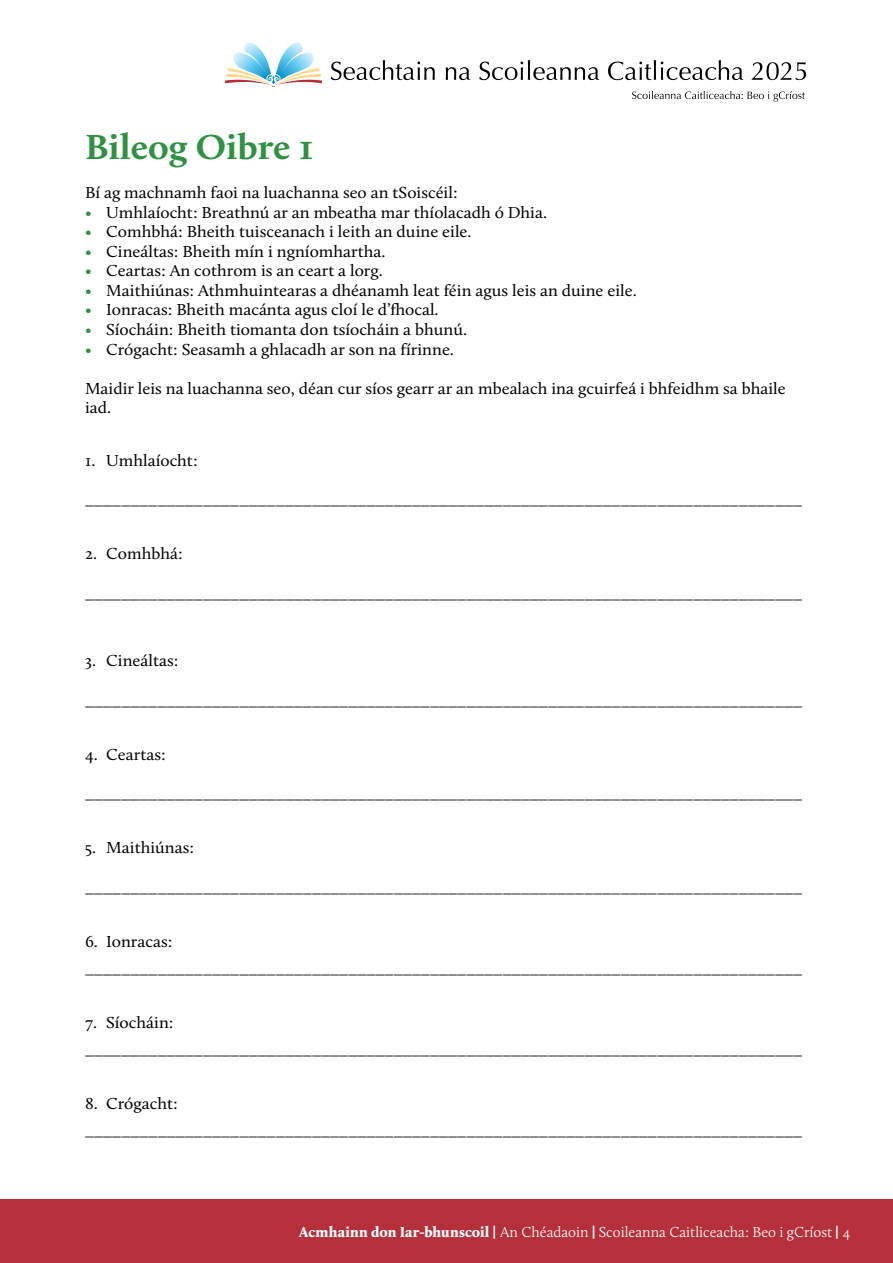
<style>
.page{position:relative;width:893px;height:1263px;background:#fff}
.page>*{position:absolute;margin:0;border:0;box-sizing:border-box;transform-origin:0 0}
.t1{font:700 36px "Calluna";color:#2f9142;scale:1.05 1}
.t2{font:16.5px/27px "Calluna";color:#000;scale:1.05 1}
.t3{font:300 15px "Calluna";color:#fff}
.s1{color:#2f9142}
.s2{font-weight:900}
.s3{font-family:"Karmina";font-weight:700}
</style>
<div class="page">
<div style="left:0;top:1199px;width:893px;height:64px;background:#b6303b"></div>
<svg style="left:225px;top:43px;width:97px;height:44px"></svg>
<svg style="left:632px;top:91px;width:173px;height:11px"></svg>
<svg style="left:331px;top:60px;width:104px;height:20px"></svg>
<svg style="left:446px;top:67px;width:24px;height:13px"></svg>
<svg style="left:479px;top:60px;width:120px;height:20px"></svg>
<svg style="left:608px;top:60px;width:135px;height:20px"></svg>
<svg style="left:751px;top:62px;width:55px;height:18px"></svg>
<h1 class="t1" style="left:85px;top:125px;width:219px">Bileog Oibre 1</h1>
<p class="t2" style="left:85px;top:179px;width:356px">Bí ag machnamh faoi na luachanna seo an tSoiscéil:</p>
<p class="t2" style="left:85px;top:199px;width:441px"><span class="s1">•</span> Umhlaíocht: Breathnú ar an mbeatha mar thíolacadh ó Dhia.</p>
<p class="t2" style="left:85px;top:218px;width:370px"><span class="s1">•</span> Comhbhá: Bheith tuisceanach i leith an duine eile.</p>
<p class="t2" style="left:85px;top:238px;width:288px"><span class="s1">•</span> Cineáltas: Bheith mín i ngníomhartha.</p>
<p class="t2" style="left:85px;top:257px;width:285px"><span class="s1">•</span> Ceartas: An cothrom is an ceart a lorg.</p>
<p class="t2" style="left:85px;top:277px;width:527px"><span class="s1">•</span> Maithiúnas: Athmhuintearas a dhéanamh leat féin agus leis an duine eile.</p>
<p class="t2" style="left:85px;top:296px;width:338px"><span class="s1">•</span> Ionracas: Bheith macánta agus cloí le d’fhocal.</p>
<p class="t2" style="left:85px;top:316px;width:365px"><span class="s1">•</span> Síocháin: Bheith tiomanta don tsíocháin a bhunú.</p>
<p class="t2" style="left:85px;top:335px;width:353px"><span class="s1">•</span> Crógacht: Seasamh a ghlacadh ar son na fírinne.</p>
<p class="t2" style="left:85px;top:378px;width:669px;line-height:19.5px">Maidir leis na luachanna seo, déan cur síos gearr ar an mbealach ina gcuirfeá i bhfeidhm sa bhaile iad.</p>
<p class="t2" style="left:85px;top:446px;width:109px">1. Umhlaíocht:</p>
<p class="t2" style="left:85px;top:486px;width:685px">_______________________________________________________________________________</p>
<p class="t2" style="left:85px;top:540px;width:95px">2. Comhbhá:</p>
<p class="t2" style="left:85px;top:580px;width:685px">_______________________________________________________________________________</p>
<p class="t2" style="left:85px;top:647px;width:91px">3. Cineáltas:</p>
<p class="t2" style="left:85px;top:686px;width:685px">_______________________________________________________________________________</p>
<p class="t2" style="left:85px;top:740px;width:78px">4. Ceartas:</p>
<p class="t2" style="left:85px;top:780px;width:685px">_______________________________________________________________________________</p>
<p class="t2" style="left:85px;top:834px;width:105px">5. Maithiúnas:</p>
<p class="t2" style="left:85px;top:874px;width:685px">_______________________________________________________________________________</p>
<p class="t2" style="left:85px;top:928px;width:685px">6. Ionracas: _______________________________________________________________________________</p>
<p class="t2" style="left:85px;top:1009px;width:685px">7. Síocháin: _______________________________________________________________________________</p>
<p class="t2" style="left:85px;top:1090px;width:685px">8. Crógacht: _______________________________________________________________________________</p>
<p class="t3" style="left:299px;top:1223px;width:553px"><span class="s2">Acmhainn don Iar-bhunscoil</span> <span class="s3">|</span> An Chéadaoin <span class="s3">|</span> Scoileanna Caitliceacha: Beo i gCríost <span class="s3">|</span> 4</p>
</div>
